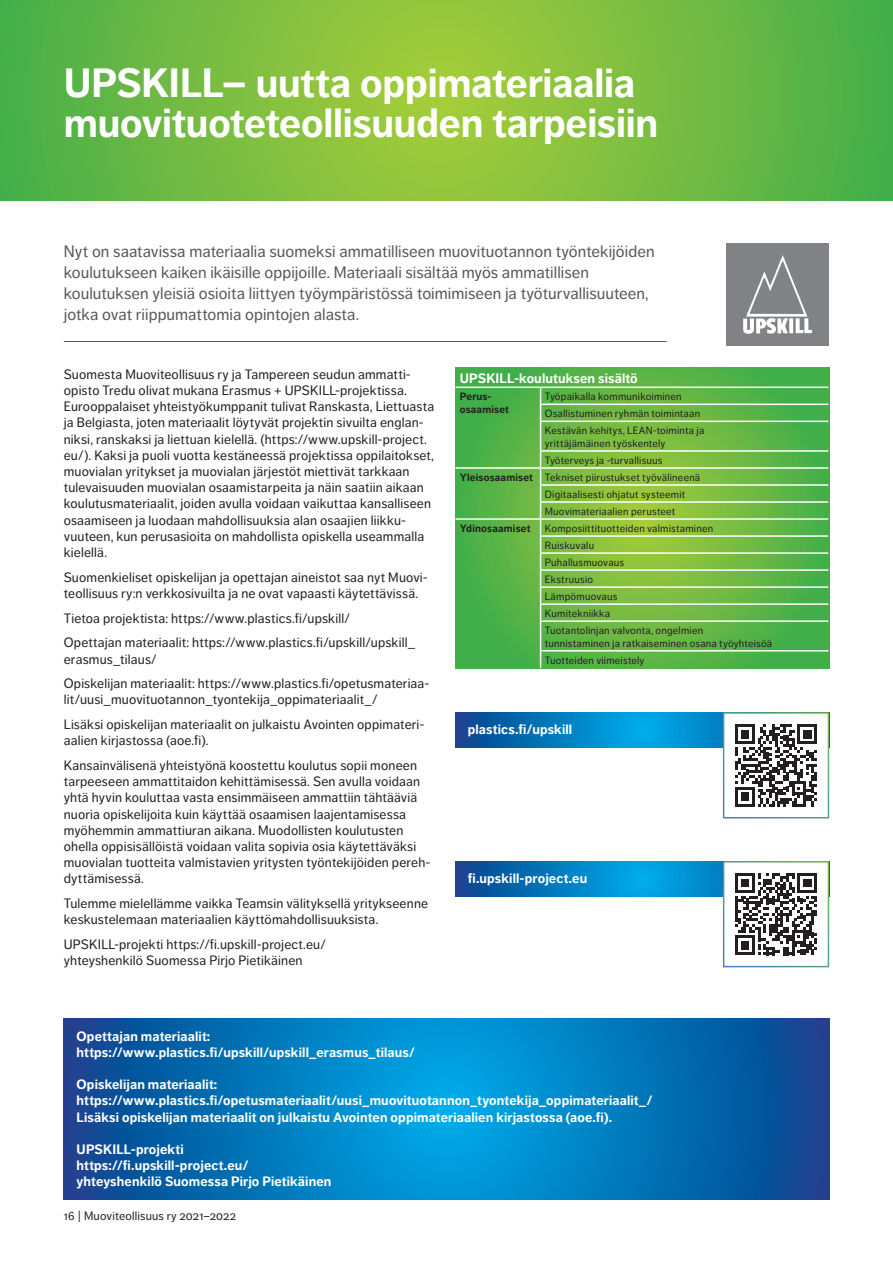
<style>
.page{position:relative;width:893px;height:1263px;background:#fff}
.page>*{position:absolute;margin:0;border:0;box-sizing:border-box;transform-origin:0 0}
.Pääotsikko_vihr_2020{font:700 40.5px/40.5px "Dagny Pro";letter-spacing:-.005em;color:#fff}
.Ingressi_2022{font:16.5px/21px "Dagny Pro";letter-spacing:.005em;color:#57585a}
.Leipis_Dagny_2_mm_vä{font:13.5px/16.2px "Dagny Pro";letter-spacing:.01em;color:#231f20}
.Signeeraukset_ja_huo{font:700 13.5px "Dagny Pro";letter-spacing:.01em;color:#fff}
.Harm_väliotsikot_0_m{font:700 13.5px "Dagny Pro";letter-spacing:.01em;color:#fff}
.t1{font:12px "Dagny Pro";letter-spacing:.015em;color:#231f20}
.Kuvatekstit_2018{font:10.5px/12.6px "Dagny Pro";letter-spacing:.02em;color:#231f20}
.Kuvatekstit_2018-2{font:700 10.5px/12.6px "Dagny Pro";letter-spacing:.02em;color:#231f20}
</style>
<div class="page">
<svg style="left:0;top:0;width:893px;height:200px;background:#75bc41"></svg>
<div style="left:726px;top:243px;width:102px;height:102px;background:#808285"></div>
<hr style="left:64px;top:341px;width:603px;height:1px;background:#57585a">
<svg style="left:455px;top:368px;width:375px;height:301px;background:#64b745"></svg>
<hr style="left:455px;top:386px;width:86px;height:2px;background:#fff">
<hr style="left:541px;top:386px;width:287px;height:2px;background:#fff">
<hr style="left:540px;top:404px;width:288px;height:1px;background:#fff">
<hr style="left:540px;top:421px;width:288px;height:1px;background:#fff">
<hr style="left:540px;top:450px;width:288px;height:2px;background:#fff">
<hr style="left:455px;top:467px;width:86px;height:2px;background:#fff">
<hr style="left:541px;top:467px;width:287px;height:2px;background:#fff">
<hr style="left:540px;top:484px;width:288px;height:2px;background:#fff">
<hr style="left:540px;top:501px;width:288px;height:2px;background:#fff">
<hr style="left:455px;top:518px;width:86px;height:2px;background:#fff">
<hr style="left:541px;top:518px;width:287px;height:2px;background:#fff">
<hr style="left:540px;top:535px;width:288px;height:2px;background:#fff">
<hr style="left:540px;top:552px;width:288px;height:2px;background:#fff">
<hr style="left:540px;top:569px;width:288px;height:2px;background:#fff">
<hr style="left:540px;top:586px;width:288px;height:2px;background:#fff">
<hr style="left:540px;top:603px;width:288px;height:2px;background:#fff">
<hr style="left:540px;top:620px;width:288px;height:2px;background:#fff">
<hr style="left:540px;top:650px;width:288px;height:1px;background:#fff">
<svg style="left:540px;top:388px;width:1px;height:280px"></svg>
<img style="left:743px;top:255px;width:69px;height:79px">
<svg style="left:64px;top:1018px;width:765px;height:181px;background:#0374b8"></svg>
<svg style="left:455px;top:861px;width:268px;height:35px;background:#027fc2"></svg>
<svg style="left:735px;top:873px;width:82px;height:82px"></svg>
<div style="left:723px;top:861px;width:106px;height:106px;border:2px solid #fff"></div>
<svg style="left:455px;top:712px;width:268px;height:35px;background:#027fc2"></svg>
<svg style="left:735px;top:724px;width:82px;height:82px"></svg>
<div style="left:723px;top:712px;width:106px;height:106px;border:2px solid #fff"></div>
<p class="Pääotsikko_vihr_2020" style="left:64px;top:63px;width:596px">UPSKILL– uutta oppimateriaalia muovituoteteollisuuden tarpeisiin</p>
<p class="Ingressi_2022" style="left:64px;top:241px;width:592px">Nyt on saatavissa materiaalia suomeksi ammatilliseen muovituotannon työntekijöiden koulutukseen kaiken ikäisille oppijoille. Materiaali sisältää myös ammatillisen koulutuksen yleisiä osioita liittyen työympäristössä toimimiseen ja työturvallisuuteen, jotka ovat riippumattomia opintojen alasta.</p>
<p class="Leipis_Dagny_2_mm_vä" style="left:64px;top:366px;width:372px">Suomesta Muoviteollisuus ry ja Tampereen seudun ammatti&shy;opisto Tredu olivat mukana Erasmus + UPSKILL-projektissa.<br>Eurooppalaiset yhteistyökumppanit tulivat Ranskasta, Liettuasta ja Belgiasta, joten materiaalit löytyvät projektin sivuilta englan&shy;niksi, ranskaksi ja liettuan kielellä. (https://www.upskill-project. eu/). Kaksi ja puoli vuotta kestäneessä projektissa oppilaitokset, muovialan yritykset ja muovialan järjestöt miettivät tarkkaan tulevaisuuden muovialan osaamistarpeita ja näin saatiin aikaan koulutusmateriaalit, joiden avulla voidaan vaikuttaa kansalliseen osaamiseen ja luodaan mahdollisuuksia alan osaajien liikku&shy;vuuteen, kun perusasioita on mahdollista opiskella useammalla kielellä.</p>
<p class="Leipis_Dagny_2_mm_vä" style="left:64px;top:569px;width:366px">Suomenkieliset opiskelijan ja opettajan aineistot saa nyt Muovi&shy;teollisuus ry:n verkkosivuilta ja ne ovat vapaasti käytettävissä.</p>
<p class="Leipis_Dagny_2_mm_vä" style="left:64px;top:610px;width:288px">Tietoa projektista: https://www.plastics.fi/upskill/</p>
<p class="Leipis_Dagny_2_mm_vä" style="left:64px;top:635px;width:352px">Opettajan materiaalit: https://www.plastics.fi/upskill/upskill_ erasmus_tilaus/</p>
<p class="Leipis_Dagny_2_mm_vä" style="left:64px;top:675px;width:367px">Opiskelijan materiaalit: https://www.plastics.fi/opetusmateriaa&shy;lit/uusi_muovituotannon_tyontekija_oppimateriaalit_/</p>
<p class="Leipis_Dagny_2_mm_vä" style="left:64px;top:716px;width:362px">Lisäksi opiskelijan materiaalit on julkaistu Avointen oppimateri&shy;aalien kirjastossa (aoe.fi).</p>
<p class="Leipis_Dagny_2_mm_vä" style="left:64px;top:757px;width:368px">Kansainvälisenä yhteistyönä koostettu koulutus sopii moneen tarpeeseen ammattitaidon kehittämisessä. Sen avulla voidaan yhtä hyvin kouluttaa vasta ensimmäiseen ammattiin tähtääviä nuoria opiskelijoita kuin käyttää osaamisen laajentamisessa myöhemmin ammattiuran aikana. Muodollisten koulutusten ohella oppisisällöistä voidaan valita sopivia osia käytettäväksi muovialan tuotteita valmistavien yritysten työntekijöiden pereh&shy;dyttämisessä.</p>
<p class="Leipis_Dagny_2_mm_vä" style="left:64px;top:895px;width:366px">Tulemme mielellämme vaikka Teamsin välityksellä yritykseenne keskustelemaan materiaalien käyttömahdollisuuksista.</p>
<p class="Leipis_Dagny_2_mm_vä" style="left:64px;top:936px;width:264px">UPSKILL-projekti https://fi.upskill-project.eu/ yhteyshenkilö Suomessa Pirjo Pietikäinen</p>
<p class="Harm_väliotsikot_0_m" style="left:460px;top:370px;width:180px">UPSKILL-koulutuksen sisältö</p>
<p class="Kuvatekstit_2018-2" style="left:460px;top:390px;width:51px">Perus&shy;osaamiset</p>
<p class="Kuvatekstit_2018" style="left:545px;top:390px;width:138px">Työpaikalla kommunikoiminen</p>
<p class="Kuvatekstit_2018" style="left:545px;top:407px;width:157px">Osallistuminen ryhmän toimintaan</p>
<p class="Kuvatekstit_2018" style="left:545px;top:424px;width:161px">Kestävän kehitys, LEAN-toiminta ja yrittäjämäinen työskentely</p>
<p class="Kuvatekstit_2018" style="left:545px;top:454px;width:119px">Työterveys ja -turvallisuus</p>
<p class="Kuvatekstit_2018-2" style="left:460px;top:471px;width:75px">Yleisosaamiset</p>
<p class="Kuvatekstit_2018" style="left:545px;top:471px;width:157px">Tekniset piirustukset työvälineenä</p>
<p class="Kuvatekstit_2018" style="left:545px;top:488px;width:142px">Digitaalisesti ohjatut systeemit</p>
<p class="Kuvatekstit_2018" style="left:545px;top:505px;width:132px">Muovimateriaalien perusteet</p>
<p class="Kuvatekstit_2018-2" style="left:460px;top:522px;width:72px">Ydinosaamiset</p>
<p class="Kuvatekstit_2018" style="left:545px;top:522px;width:170px">Komposiittituotteiden valmistaminen</p>
<p class="Kuvatekstit_2018" style="left:545px;top:539px;width:51px">Ruiskuvalu</p>
<p class="Kuvatekstit_2018" style="left:545px;top:556px;width:81px">Puhallusmuovaus</p>
<p class="Kuvatekstit_2018" style="left:545px;top:573px;width:50px">Ekstruusio</p>
<p class="Kuvatekstit_2018" style="left:545px;top:590px;width:74px">Lämpömuovaus</p>
<p class="Kuvatekstit_2018" style="left:545px;top:607px;width:67px">Kumitekniikka</p>
<p class="Kuvatekstit_2018" style="left:545px;top:624px;width:229px">Tuotantolinjan valvonta, ongelmien<br>tunnistaminen ja ratkaiseminen osana työyhteisöä</p>
<p class="Kuvatekstit_2018" style="left:545px;top:654px;width:101px">Tuotteiden viimeistely</p>
<p class="Signeeraukset_ja_huo" style="left:468px;top:722px;width:106px">plastics.fi/upskill</p>
<p class="Signeeraukset_ja_huo" style="left:468px;top:871px;width:121px">fi.upskill-project.eu</p>
<p class="Signeeraukset_ja_huo" style="left:77px;top:1028px;width:135px">Opettajan materiaalit:</p>
<p class="Signeeraukset_ja_huo" style="left:77px;top:1044px;width:340px">https://www.plastics.fi/upskill/upskill_erasmus_tilaus/</p>
<p class="Signeeraukset_ja_huo" style="left:77px;top:1076px;width:142px">Opiskelijan materiaalit:</p>
<p class="Signeeraukset_ja_huo" style="left:77px;top:1093px;width:578px">https://www.plastics.fi/opetusmateriaalit/uusi_muovituotannon_tyontekija_oppimateriaalit_/</p>
<p class="Signeeraukset_ja_huo" style="left:77px;top:1109px;width:537px">Lisäksi opiskelijan materiaalit on julkaistu Avointen oppimateriaalien kirjastossa (aoe.fi).</p>
<p class="Signeeraukset_ja_huo" style="left:77px;top:1141px;width:109px">UPSKILL-projekti</p>
<p class="Signeeraukset_ja_huo" style="left:77px;top:1157px;width:174px">https://fi.upskill-project.eu/</p>
<p class="Signeeraukset_ja_huo" style="left:77px;top:1174px;width:256px">yhteyshenkilö Suomessa Pirjo Pietikäinen</p>
<p class="t1" style="left:64px;top:1209px;width:174px">16 | Muoviteollisuus ry 2021–2022</p>
</div>
